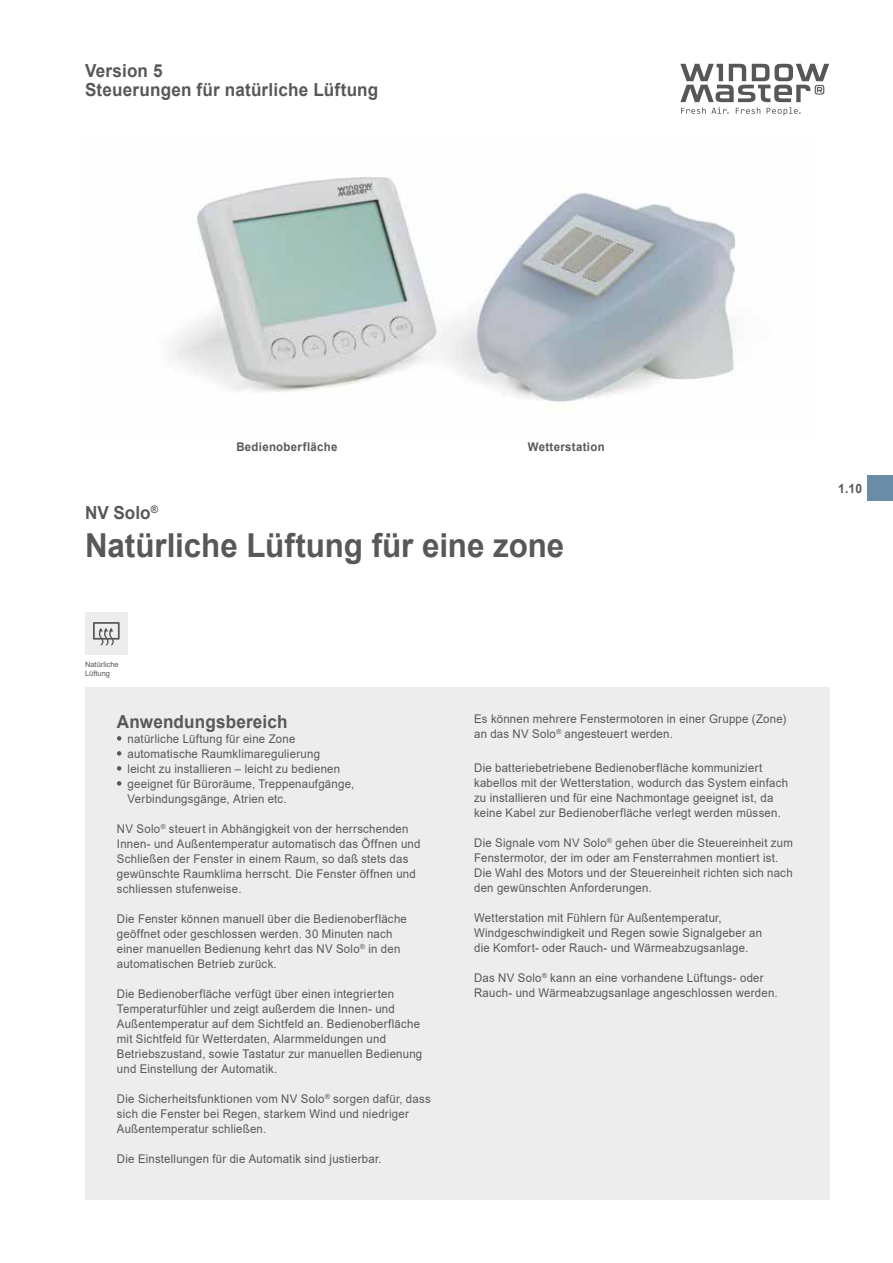
<style>
.page{position:relative;width:893px;height:1263px;background:#fff}
.page>*{position:absolute;margin:0;border:0;box-sizing:border-box;transform-origin:0 0}
.t1{font:700 33px "Arial";letter-spacing:-.005em;color:#58585b;scale:.95 1}
.t2{font:700 18px/18.8px "Arial";letter-spacing:.01em;color:#58585b;scale:.95 1}
.t3{font:700 12.75px "Arial";color:#58585b;scale:.95 1}
.t4{font:12px/15px "Arial";letter-spacing:.02em;color:#58585b;scale:.95 1}
.t5{font:700 12px "Arial";letter-spacing:.03em;color:#58585b;scale:.95 1}
.t6{font:7.5px/9px "Arial";color:#58585b}
</style>
<div class="page">
<svg style="left:680px;top:64px;width:149px;height:52px"></svg>
<div style="left:85px;top:687px;width:744px;height:512px;background:#ededed"></div>
<svg style="left:117px;top:736px;width:4px;height:5px"></svg>
<svg style="left:117px;top:751px;width:4px;height:5px"></svg>
<svg style="left:117px;top:766px;width:4px;height:5px"></svg>
<svg style="left:117px;top:781px;width:4px;height:5px"></svg>
<div style="left:85px;top:612px;width:43px;height:43px;background:#ededed"></div>
<svg style="left:93px;top:622px;width:27px;height:23px"></svg>
<img style="left:173px;top:177px;width:563px;height:225px">
<div style="left:867px;top:475px;width:26px;height:26px;background:#6a8ca9"></div>
<h2 class="t2" style="left:85px;top:61px;width:310px">Version 5<br>Steuerungen für natürliche Lüftung</h2>
<p class="t5" style="left:236px;top:438px;width:108px">Bedienoberfläche</p>
<p class="t5" style="left:528px;top:438px;width:82px">Wetterstation</p>
<h2 class="t2" style="left:85px;top:504px;width:79px">NV Solo<sup>®</sup></h2>
<h1 class="t1" style="left:85px;top:522px;width:506px">Natürliche Lüftung für eine zone</h1>
<p class="t6" style="left:85px;top:660px;width:35px">Natürliche<br>Lüftung</p>
<h2 class="t2" style="left:117px;top:712px;width:181px">Anwendungsbereich</h2>
<p class="t4" style="left:128px;top:731px;width:240px">natürliche Lüftung für eine Zone automatische Raumklimaregulierung<br>leicht zu installieren – leicht zu bedienen geeignet für Büroräume, Treppenaufgänge, Verbindungsgänge, Atrien etc.</p>
<p class="t4" style="left:117px;top:821px;width:321px">NV Solo<sup>®</sup> steuert in Abhängigkeit von der herrschenden Innen- und Außentemperatur automatisch das Öffnen und Schließen der Fenster in einem Raum, so daß stets das gewünschte Raumklima herrscht. Die Fenster öffnen und schliessen stufenweise.</p>
<p class="t4" style="left:117px;top:911px;width:307px">Die Fenster können manuell über die Bedienoberfläche geöffnet oder geschlossen werden. 30 Minuten nach einer manuellen Bedienung kehrt das NV Solo<sup>®</sup> in den automatischen Betrieb zurück.</p>
<p class="t4" style="left:117px;top:986px;width:323px">Die Bedienoberfläche verfügt über einen integrierten Temperaturfühler und zeigt außerdem die Innen- und Außentemperatur auf dem Sichtfeld an. Bedienoberfläche mit Sichtfeld für Wetterdaten, Alarmmeldungen und Betriebszustand, sowie Tastatur zur manuellen Bedienung und Einstellung der Automatik.</p>
<p class="t4" style="left:117px;top:1091px;width:332px">Die Sicherheitsfunktionen vom NV Solo<sup>®</sup> sorgen dafür, dass sich die Fenster bei Regen, starkem Wind und niedriger<br>Außentemperatur schließen.</p>
<p class="t4" style="left:117px;top:1151px;width:280px">Die Einstellungen für die Automatik sind justierbar.</p>
<p class="t4" style="left:474px;top:711px;width:330px">Es können mehrere Fenstermotoren in einer Gruppe (Zone) an das NV Solo<sup>®</sup> angesteuert werden.</p>
<p class="t4" style="left:474px;top:760px;width:332px">Die batteriebetriebene Bedienoberfläche kommuniziert kabellos mit der Wetterstation, wodurch das System einfach zu installieren und für eine Nachmontage geeignet ist, da keine Kabel zur Bedienoberfläche verlegt werden müssen.</p>
<p class="t4" style="left:474px;top:835px;width:337px">Die Signale vom NV Solo<sup>®</sup> gehen über die Steuereinheit zum Fenstermotor, der im oder am Fensterrahmen montiert ist.<br>Die Wahl des Motors und der Steuereinheit richten sich nach den gewünschten Anforderungen.</p>
<p class="t4" style="left:474px;top:910px;width:305px">Wetterstation mit Fühlern für Außentemperatur,<br>Windgeschwindigkeit und Regen sowie Signalgeber an die Komfort- oder Rauch- und Wärmeabzugsanlage.</p>
<p class="t4" style="left:474px;top:970px;width:321px">Das NV Solo<sup>®</sup> kann an eine vorhandene Lüftungs- oder<br>Rauch- und Wärmeabzugsanlage angeschlossen werden.</p>
<p class="t3" style="left:838px;top:479px;width:27px">1.10</p>
</div>
